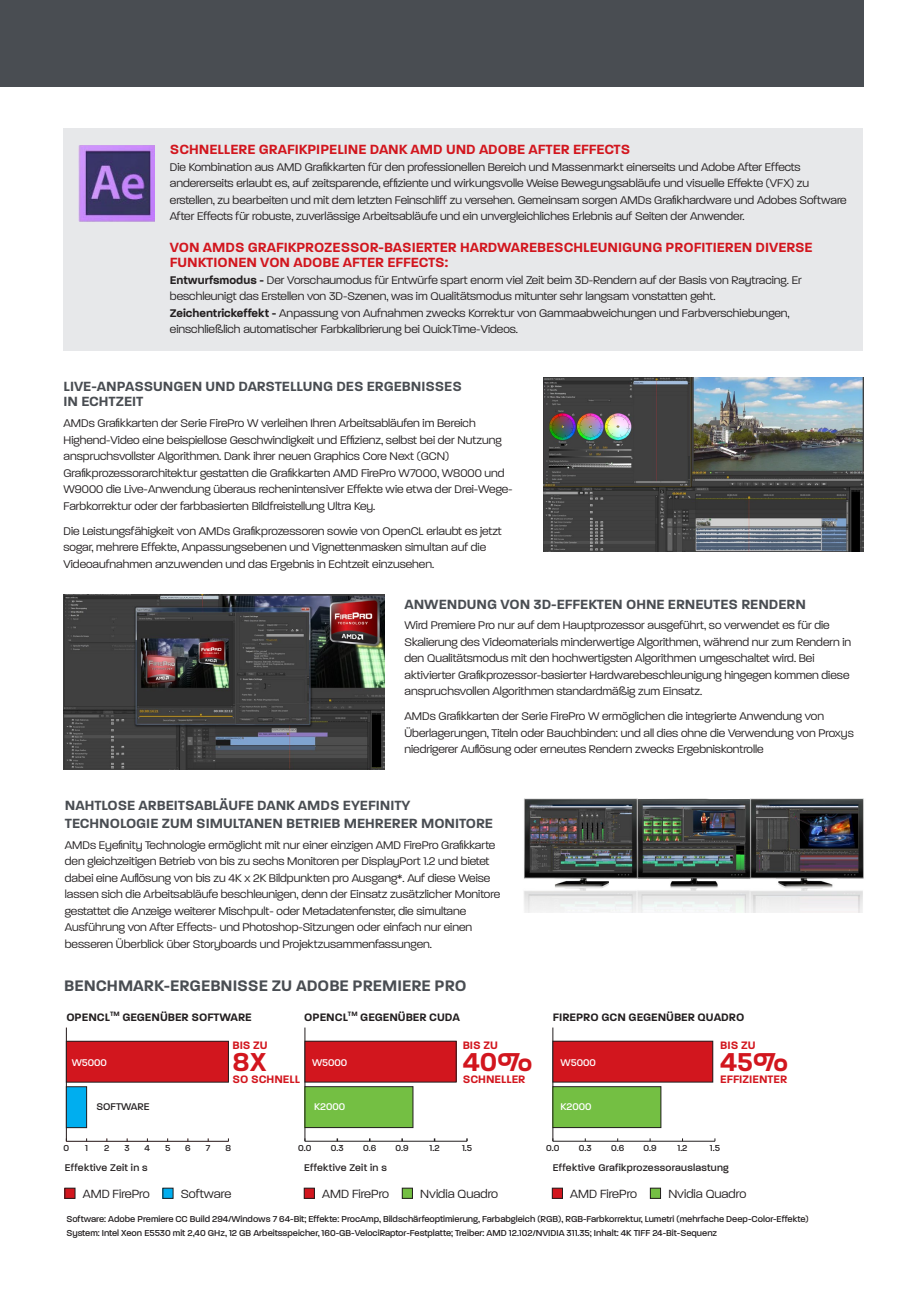
<style>
.page{position:relative;width:919px;height:1289px;background:#fff}
.page>*{position:absolute;margin:0;border:0;box-sizing:border-box;transform-origin:0 0}
.t1{font:600 34.95px "Paralucent";color:#d2161e}
.Paragraph_Style_2{font:600 20.55px "Paralucent";color:#494d52}
.Paragraph_Style_2-2{font:600 18px/15px "Paralucent";color:#494d52}
.Paragraph_Style_2-3{font:600 18px/15px "Paralucent";color:#d2161e}
.t2{font:300 16.05px "Paralucent";color:#231f20}
.t3{font:300 15px/16.5px "Paralucent";color:#231f20}
.t4{font:600 14.55px "Paralucent";color:#231f20}
.t5{font:600 14.55px "Paralucent";color:#d2161e}
.t6{font:500 13.05px "Paralucent";letter-spacing:.02em;color:#231f20}
.t7{font:500 13.05px "Paralucent";color:#fff}
.t8{font:500 11.7px/14px "Paralucent";color:#231f20}
.s1{font-weight:600}
</style>
<div class="page">
<div style="left:0;top:0;width:863px;height:87px;background:#494d52"></div>
<img style="left:543px;top:377px;width:320px;height:174px">
<img style="left:63px;top:594px;width:321px;height:175px">
<div style="left:65px;top:1188px;width:10px;height:10px;background:#d2161e"></div>
<div style="left:64px;top:1187px;width:11px;height:11px;border:1px solid #231f20"></div>
<div style="left:163px;top:1188px;width:10px;height:10px;background:#00aeef"></div>
<div style="left:304px;top:1188px;width:10px;height:10px;background:#d2161e"></div>
<div style="left:304px;top:1187px;width:11px;height:11px;border:1px solid #231f20"></div>
<div style="left:402px;top:1188px;width:10px;height:10px;background:#74bf43"></div>
<div style="left:402px;top:1187px;width:11px;height:11px;border:1px solid #231f20"></div>
<div style="left:552px;top:1188px;width:10px;height:10px;background:#d2161e"></div>
<div style="left:552px;top:1187px;width:11px;height:11px;border:1px solid #231f20"></div>
<div style="left:650px;top:1188px;width:10px;height:10px;background:#74bf43"></div>
<div style="left:650px;top:1187px;width:10px;height:11px;border:1px solid #231f20"></div>
<hr style="left:66px;top:1140px;width:162px;height:1px;background:#231f20">
<hr style="left:66px;top:1027px;width:1px;height:114px;background:#231f20">
<div style="left:66px;top:1086px;width:21px;height:41px;background:#00aeef"></div>
<div style="left:66px;top:1086px;width:21px;height:41px;border:1px solid #231f20"></div>
<div style="left:66px;top:1041px;width:162px;height:41px;background:#d2161e"></div>
<div style="left:66px;top:1040px;width:163px;height:42px;border:1px solid #231f20"></div>
<hr style="left:305px;top:1140px;width:162px;height:1px;background:#231f20">
<hr style="left:304px;top:1027px;width:1px;height:114px;background:#231f20">
<div style="left:305px;top:1086px;width:108px;height:41px;background:#74bf43"></div>
<div style="left:304px;top:1086px;width:109px;height:41px;border:1px solid #231f20"></div>
<div style="left:305px;top:1041px;width:151px;height:41px;background:#d2161e"></div>
<div style="left:304px;top:1040px;width:152px;height:42px;border:1px solid #231f20"></div>
<hr style="left:553px;top:1140px;width:161px;height:1px;background:#231f20">
<hr style="left:552px;top:1027px;width:1px;height:114px;background:#231f20">
<div style="left:553px;top:1086px;width:108px;height:41px;background:#74bf43"></div>
<div style="left:552px;top:1086px;width:109px;height:41px;border:1px solid #231f20"></div>
<div style="left:553px;top:1041px;width:159px;height:41px;background:#d2161e"></div>
<div style="left:552px;top:1040px;width:161px;height:42px;border:1px solid #231f20"></div>
<div style="left:63px;top:128px;width:800px;height:222px;background:#e7e8ea"></div>
<img style="left:78px;top:146px;width:77px;height:75px">
<img style="left:524px;top:799px;width:340px;height:113px">
<p class="Paragraph_Style_2-3" style="left:170px;top:142px;width:462px">SCHNELLERE GRAFIKPIPELINE DANK AMD UND ADOBE AFTER EFFECTS</p>
<p class="t3" style="left:170px;top:158px;width:678px">Die Kombination aus AMD Grafikkarten für den professionellen Bereich und Massenmarkt einerseits und Adobe After Effects andererseits erlaubt es, auf zeitsparende, effiziente und wirkungsvolle Weise Bewegungsabläufe und visuelle Effekte (VFX) zu erstellen, zu bearbeiten und mit dem letzten Feinschliff zu versehen. Gemeinsam sorgen AMDs Grafikhardware und Adobes Software After Effects für robuste, zuverlässige Arbeitsabläufe und ein unvergleichliches Erlebnis auf Seiten der Anwender.</p>
<p class="Paragraph_Style_2-3" style="left:170px;top:240px;width:644px">VON AMDS GRAFIKPROZESSOR-BASIERTER HARDWAREBESCHLEUNIGUNG PROFITIEREN DIVERSE<br>FUNKTIONEN VON ADOBE AFTER EFFECTS:</p>
<p class="t3" style="left:170px;top:271px;width:633px"><span class="s1">Entwurfsmodus -</span> Der Vorschaumodus für Entwürfe spart enorm viel Zeit beim 3D-Rendern auf der Basis von Raytracing. Er beschleunigt das Erstellen von 3D-Szenen, was im Qualitätsmodus mitunter sehr langsam vonstatten geht.</p>
<p class="t3" style="left:170px;top:304px;width:621px"><span class="s1">Zeichentrickeffekt -</span> Anpassung von Aufnahmen zwecks Korrektur von Gammaabweichungen und Farbverschiebungen, einschließlich automatischer Farbkalibrierung bei QuickTime-Videos.</p>
<p class="Paragraph_Style_2-2" style="left:63px;top:378px;width:400px">LIVE-ANPASSUNGEN UND DARSTELLUNG DES ERGEBNISSES<br>IN ECHTZEIT</p>
<p class="t3" style="left:63px;top:414px;width:450px">AMDs Grafikkarten der Serie FirePro W verleihen Ihren Arbeitsabläufen im Bereich Highend-Video eine beispiellose Geschwindigkeit und Effizienz, selbst bei der Nutzung anspruchsvollster Algorithmen. Dank ihrer neuen Graphics Core Next (GCN)<br>Grafikprozessorarchitektur gestatten die Grafikkarten AMD FirePro W7000, W8000 und W9000 die Live-Anwendung überaus rechenintensiver Effekte wie etwa der Drei-Wege-Farbkorrektur oder der farbbasierten Bildfreistellung Ultra Key.</p>
<p class="t3" style="left:63px;top:522px;width:440px">Die Leistungsfähigkeit von AMDs Grafikprozessoren sowie von OpenCL erlaubt es jetzt sogar, mehrere Effekte, Anpassungsebenen und Vignettenmasken simultan auf die<br>Videoaufnahmen anzuwenden und das Ergebnis in Echtzeit einzusehen.</p>
<p class="Paragraph_Style_2-2" style="left:404px;top:596px;width:403px">ANWENDUNG VON 3D-EFFEKTEN OHNE ERNEUTES RENDERN</p>
<p class="t3" style="left:404px;top:616px;width:448px">Wird Premiere Pro nur auf dem Hauptprozessor ausgeführt, so verwendet es für die Skalierung des Videomaterials minderwertige Algorithmen, während nur zum Rendern in den Qualitätsmodus mit den hochwertigsten Algorithmen umgeschaltet wird. Bei aktivierter Grafikprozessor-basierter Hardwarebeschleunigung hingegen kommen diese anspruchsvollen Algorithmen standardmäßig zum Einsatz.</p>
<p class="t3" style="left:404px;top:707px;width:451px">AMDs Grafikkarten der Serie FirePro W ermöglichen die integrierte Anwendung von<br>Überlagerungen, Titeln oder Bauchbinden: und all dies ohne die Verwendung von Proxys niedrigerer Auflösung oder erneutes Rendern zwecks Ergebniskontrolle</p>
<p class="Paragraph_Style_2-2" style="left:65px;top:795px;width:430px;line-height:18px">NAHTLOSE ARBEITSABLÄUFE DANK AMDS EYEFINITY<br>TECHNOLOGIE ZUM SIMULTANEN BETRIEB MEHRERER MONITORE</p>
<p class="t3" style="left:65px;top:836px;width:437px">AMDs Eyefinity Technologie ermöglicht mit nur einer einzigen AMD FirePro Grafikkarte den gleichzeitigen Betrieb von bis zu sechs Monitoren per DisplayPort 1.2 und bietet dabei eine Auflösung von bis zu 4K x 2K Bildpunkten pro Ausgang*. Auf diese Weise lassen sich die Arbeitsabläufe beschleunigen, denn der Einsatz zusätzlicher Monitore gestattet die Anzeige weiterer Mischpult- oder Metadatenfenster, die simultane Ausführung von After Effects- und Photoshop-Sitzungen oder einfach nur einen besseren Überblick über Storyboards und Projektzusammenfassungen.</p>
<p class="Paragraph_Style_2" style="left:64px;top:974px;width:404px">BENCHMARK-ERGEBNISSE ZU ADOBE PREMIERE PRO</p>
<p class="t4" style="left:66px;top:1009px;width:187px">OPENCL<sup>TM</sup> GEGENÜBER SOFTWARE</p>
<p class="t4" style="left:304px;top:1009px;width:157px">OPENCL<sup>TM</sup> GEGENÜBER CUDA</p>
<p class="t4" style="left:553px;top:1009px;width:193px">FIREPRO GCN GEGENÜBER QUADRO</p>
<p class="t5" style="left:232px;top:1037px;width:37px">BIS ZU</p>
<p class="t1" style="left:232px;top:1043px;width:36px">8X</p>
<p class="t5" style="left:232px;top:1071px;width:69px">SO SCHNELL</p>
<p class="t7" style="left:72px;top:1055px;width:37px">W5000</p>
<p class="t7" style="left:312px;top:1055px;width:37px">W5000</p>
<p class="t7" style="left:314px;top:1099px;width:32px">K2000</p>
<p class="t6" style="left:96px;top:1099px;width:55px">SOFTWARE</p>
<p class="t5" style="left:462px;top:1037px;width:37px">BIS ZU</p>
<p class="t1" style="left:462px;top:1043px;width:71px">40%</p>
<p class="t5" style="left:462px;top:1071px;width:64px">SCHNELLER</p>
<p class="t7" style="left:560px;top:1055px;width:37px">W5000</p>
<p class="t7" style="left:560px;top:1099px;width:32px">K2000</p>
<p class="t5" style="left:720px;top:1037px;width:37px">BIS ZU</p>
<p class="t1" style="left:720px;top:1043px;width:69px">45%</p>
<p class="t5" style="left:720px;top:1071px;width:68px">EFFIZIENTER</p>
<p class="t8" style="left:63px;top:1140px;width:7px">0</p>
<p class="t8" style="left:85px;top:1140px;width:4px">1</p>
<p class="t8" style="left:104px;top:1140px;width:7px">2</p>
<p class="t8" style="left:124px;top:1140px;width:7px">3</p>
<p class="t8" style="left:145px;top:1140px;width:7px">4</p>
<p class="t8" style="left:165px;top:1140px;width:7px">5</p>
<p class="t8" style="left:185px;top:1140px;width:7px">6</p>
<p class="t8" style="left:206px;top:1140px;width:6px">7</p>
<p class="t8" style="left:225px;top:1140px;width:7px">8</p>
<p class="t8" style="left:298px;top:1140px;width:15px">0.0</p>
<p class="t8" style="left:331px;top:1140px;width:14px">0.3</p>
<p class="t8" style="left:363px;top:1140px;width:15px">0.6</p>
<p class="t8" style="left:395px;top:1140px;width:15px">0.9</p>
<p class="t8" style="left:429px;top:1140px;width:11px">1.2</p>
<p class="t8" style="left:462px;top:1140px;width:11px">1.5</p>
<p class="t8" style="left:546px;top:1140px;width:15px">0.0</p>
<p class="t8" style="left:579px;top:1140px;width:14px">0.3</p>
<p class="t8" style="left:611px;top:1140px;width:15px">0.6</p>
<p class="t8" style="left:643px;top:1140px;width:15px">0.9</p>
<p class="t8" style="left:677px;top:1140px;width:11px">1.2</p>
<p class="t8" style="left:710px;top:1140px;width:11px">1.5</p>
<p class="t6" style="left:65px;top:1160px;width:84px">Effektive Zeit in s</p>
<p class="t6" style="left:304px;top:1160px;width:84px">Effektive Zeit in s</p>
<p class="t6" style="left:553px;top:1160px;width:177px">Effektive Grafikprozessorauslastung</p>
<p class="t2" style="left:83px;top:1185px;width:68px">AMD FirePro</p>
<p class="t2" style="left:181px;top:1185px;width:52px">Software</p>
<p class="t2" style="left:322px;top:1185px;width:68px">AMD FirePro</p>
<p class="t2" style="left:420px;top:1185px;width:79px">Nvidia Quadro</p>
<p class="t2" style="left:570px;top:1185px;width:68px">AMD FirePro</p>
<p class="t2" style="left:668px;top:1185px;width:79px">Nvidia Quadro</p>
<p class="t8" style="left:66px;top:1211px;width:743px">Software: Adobe Premiere CC Build 294/Windows 7 64-Bit; Effekte: ProcAmp, Bildschärfeoptimierung, Farbabgleich (RGB), RGB-Farbkorrektur, Lumetri (mehrfache Deep-Color-Effekte)<br>System: Intel Xeon E5530 mit 2,40 GHz, 12 GB Arbeitsspeicher, 160-GB-VelociRaptor-Festplatte; Treiber: AMD 12.102/NVIDIA 311.35; Inhalt: 4K TIFF 24-Bit-Sequenz</p>
</div>
